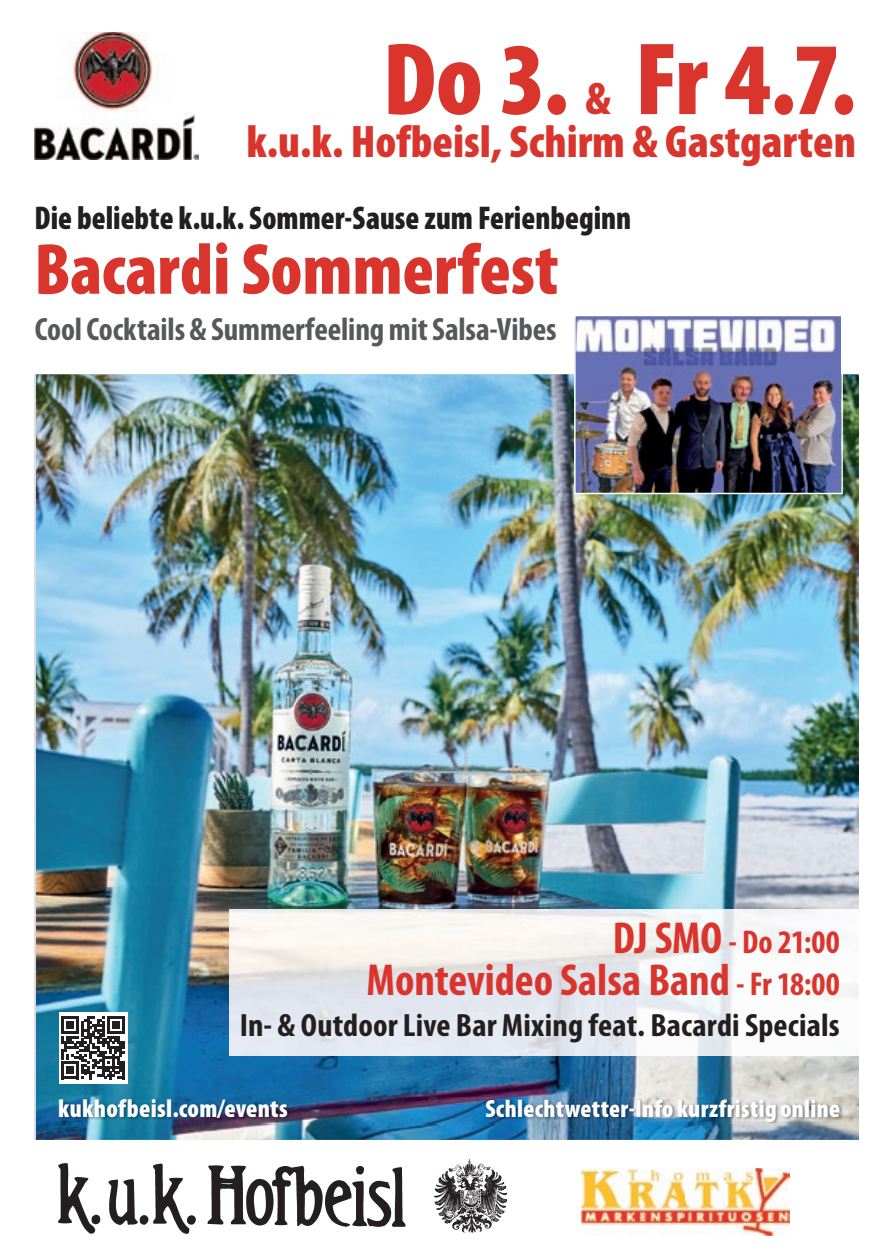
<style>
.page{position:relative;width:893px;height:1259px;background:#fff}
.page>*{position:absolute;margin:0;border:0;box-sizing:border-box;transform-origin:0 0}
.t1{font:900 condensed 103.8px "Myriad Pro";color:#d9352d}
.t2{font:900 condensed 72.9px "Myriad Pro";color:#d9352d}
.t3{font:900 condensed 45.9px "Myriad Pro";color:#d9352d}
.t4{font:700 condensed 45px "Myriad Pro";color:#d9352d}
.t5{font:900 condensed 33px "Myriad Pro";color:#231f20;scale:.95 1}
.t6{font:700 condensed 33px "Myriad Pro";color:#d9352d}
.t7{font:700 condensed 32.4px "Myriad Pro";letter-spacing:.005em;color:#231f20;scale:1.04 1}
.t8{font:700 condensed 32.4px "Myriad Pro";letter-spacing:-.005em;color:#57585a}
.t9{font:900 condensed 25.5px "Myriad Pro";letter-spacing:.01em;color:#fff}
.t10{font:900 condensed 24.9px "Myriad Pro";letter-spacing:.015em;color:#fff}
.s1{font-size:45px}
.s2{font-size:33px}
</style>
<div class="page">
<img style="left:36px;top:374px;width:823px;height:766px">
<img style="left:229px;top:909px;width:630px;height:146px">
<img style="left:60px;top:1097px;width:783px;height:26px">
<div style="left:59px;top:1012px;width:68px;height:71px;background:#fff"></div>
<svg style="left:62px;top:1016px;width:63px;height:63px"></svg>
<img style="left:35px;top:32px;width:164px;height:127px">
<img style="left:574px;top:316px;width:269px;height:178px">
<img style="left:59px;top:1163px;width:347px;height:70px">
<svg style="left:434px;top:1159px;width:73px;height:74px"></svg>
<img style="left:582px;top:1168px;width:207px;height:67px">
<h1 class="t1" style="left:383px;top:22px;width:188px">Do 3.</h1>
<h1 class="t1" style="left:635px;top:22px;width:222px">Fr 4.7.</h1>
<h3 class="t3" style="left:246px;top:116px;width:611px">k.u.k. Hofbeisl, Schirm &amp; Gastgarten</h3>
<h3 class="t3" style="left:585px;top:73px;width:27px">&amp;</h3>
<p class="t5" style="left:34px;top:199px;width:630px">Die beliebte k.u.k. Sommer-Sause zum Ferienbeginn</p>
<h2 class="t2" style="left:34px;top:229px;width:526px">Bacardi Sommerfest</h2>
<p class="t8" style="left:35px;top:308px;width:523px">Cool Cocktails &amp; Summerfeeling mit Salsa-Vibes</p>
<p class="t6" style="left:613px;top:922px;width:228px"><span class="s1">DJ SMO</span> - Do 21:00</p>
<h3 class="t4" style="left:367px;top:952px;width:475px">Montevideo Salsa Band <span class="s2">- Fr 18:00</span></h3>
<p class="t7" style="left:240px;top:1005px;width:578px">In- &amp; Outdoor Live Bar Mixing feat. Bacardi Specials</p>
<p class="t9" style="left:58px;top:1093px;width:231px">kukhofbeisl.com/events</p>
<p class="t10" style="left:485px;top:1094px;width:356px">Schlechtwetter-Info kurzfristig online</p>
</div>
